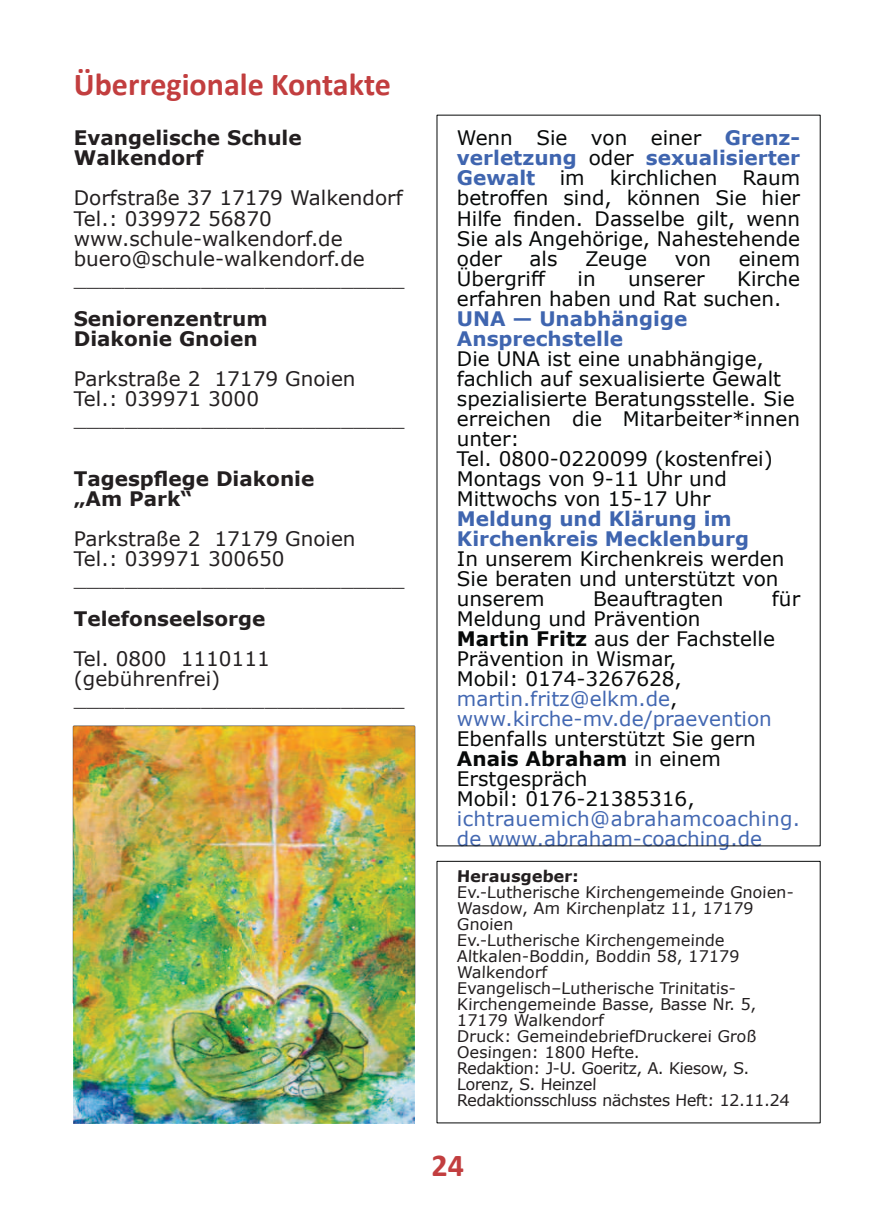
<style>
.page{position:relative;width:874px;height:1225px;background:#fff}
.page>*{position:absolute;margin:0;border:0;box-sizing:border-box;transform-origin:0 0}
.t1{font:700 32px "Calibri";color:#c23e3f}
.t2{font:20px/20px "Verdana";color:#070909}
.t3{font:20px/20px "Verdana";color:#231f20}
.t4{font:700 20px/20px "Verdana";color:#3f65af}
.t5{font:700 20px/20px "Verdana";color:#231f20}
.t6{font:20px/20px "Verdana";letter-spacing:.015em;color:#4368b2}
.t7{font:16px/16px "Verdana";color:#231f20}
.t8{font:700 16px "Verdana";color:#231f20}
.s1{font-weight:400;color:#070909}
.s2{font-weight:700}
.s3{color:#4368b2}
</style>
<div class="page">
<img style="left:74px;top:726px;width:340px;height:397px">
<h1 class="t1" style="left:74px;top:62px;width:318px">Überregionale Kontakte</h1>
<p class="t5" style="left:74px;top:128px;width:229px">Evangelische Schule<br>Walkendorf</p>
<p class="t3" style="left:74px;top:188px;width:332px">Dorfstraße 37 17179 Walkendorf<br>Tel.: 039972 56870 www.schule-walkendorf.de buero@schule-walkendorf.de __________________________</p>
<p class="t5" style="left:74px;top:308px;width:195px">Seniorenzentrum<br>Diakonie Gnoien</p>
<p class="t3" style="left:74px;top:368px;width:332px">Parkstraße 2 17179 Gnoien<br>Tel.: 039971 3000 __________________________</p>
<p class="t5" style="left:74px;top:468px;width:242px">Tagesp昀氀ege Diakonie „Am Park“</p>
<p class="t3" style="left:74px;top:528px;width:332px">Parkstraße 2 17179 Gnoien<br>Tel.: 039971 300650 __________________________</p>
<p class="t5" style="left:74px;top:608px;width:193px">Telefonseelsorge</p>
<p class="t3" style="left:74px;top:648px;width:332px">Tel. 0800 1110111 (gebührenfrei) __________________________</p>
<p class="t4" style="left:456px;top:128px;width:344px;text-align:justify"><span class="s1">Wenn Sie von einer</span> Grenz&shy;verletzung <span class="s1">oder</span> sexualisierter Gewalt <span class="s1">im</span></p>
<p class="t2" style="left:609px;top:168px;width:109px">kirchlichen</p>
<p class="t2" style="left:456px;top:168px;width:344px;text-align:justify;text-indent:285px">Raum betro昀昀en sind, können Sie hier Hilfe 昀椀nden. Dasselbe gilt, wenn Sie als Angehörige, Nahestehende oder</p>
<p class="t2" style="left:529px;top:248px;width:29px">als</p>
<p class="t2" style="left:584px;top:248px;width:64px">Zeuge</p>
<p class="t2" style="left:674px;top:248px;width:38px">von</p>
<p class="t2" style="left:738px;top:248px;width:63px">einem</p>
<p class="t2" style="left:456px;top:268px;width:90px">Übergri昀昀</p>
<p class="t2" style="left:577px;top:268px;width:20px">in</p>
<p class="t2" style="left:627px;top:268px;width:78px">unserer</p>
<p class="t2" style="left:456px;top:268px;width:344px;text-indent:280px">Kirche erfahren haben und Rat suchen.</p>
<p class="t4" style="left:456px;top:308px;width:232px">UNA — Unabhängige<br>Ansprechstelle</p>
<p class="t2" style="left:456px;top:348px;width:344px">Die UNA ist eine unabhängige, fachlich auf sexualisierte Gewalt spezialisierte Beratungsstelle. Sie erreichen die Mitarbeiter*innen unter:<br>Tel. 0800-0220099 (kostenfrei)<br>Montags von 9-11 Uhr und<br>Mittwochs von 15-17 Uhr</p>
<p class="t4" style="left:456px;top:508px;width:293px">Meldung und Klärung im<br>Kirchenkreis Mecklenburg</p>
<p class="t2" style="left:456px;top:548px;width:329px">In unserem Kirchenkreis werden<br>Sie beraten und unterstützt von unserem</p>
<p class="t2" style="left:592px;top:588px;width:132px">Beauftragten</p>
<p class="t2" style="left:771px;top:588px;width:30px">für</p>
<p class="t2" style="left:456px;top:608px;width:319px">Meldung und Prävention<br><span class="s2">Martin Fritz</span> aus der Fachstelle<br>Prävention in Wismar,<br>Mobil: 0174-3267628, <span class="s3">martin.fritz@elkm.de</span>, <span class="s3">www.kirche-mv.de/praevention</span></p>
<p class="t2" style="left:456px;top:728px;width:300px">Ebenfalls unterstützt Sie gern<br><span class="s2">Anais Abraham</span> in einem<br>Erstgespräch<br>Mobil: 0176-21385316,</p>
<p class="t6" style="left:456px;top:808px;width:344px">ichtrauemich@abrahamcoaching. de www.abraham-coaching.de</p>
<p class="t8" style="left:456px;top:864px;width:124px">Herausgeber:</p>
<p class="t7" style="left:456px;top:883px;width:339px">Ev.-Lutherische Kirchengemeinde Gnoien-<br>Wasdow, Am Kirchenplatz 11, 17179<br>Gnoien<br>Ev.-Lutherische Kirchengemeinde<br>Altkalen-Boddin, Boddin 58, 17179<br>Walkendorf<br>Evangelisch–Lutherische Trinitatis-<br>Kirchengemeinde Basse, Basse Nr. 5,<br>17179 Walkendorf<br>Druck: GemeindebriefDruckerei Groß<br>Oesingen: 1800 Hefte.<br>Redaktion: J-U. Goeritz, A. Kiesow, S.<br>Lorenz, S. Heinzel<br>Redaktionsschluss nächstes Heft: 12.11.24</p>
<h1 class="t1" style="left:431px;top:1143px;width:34px">24</h1>
</div>
